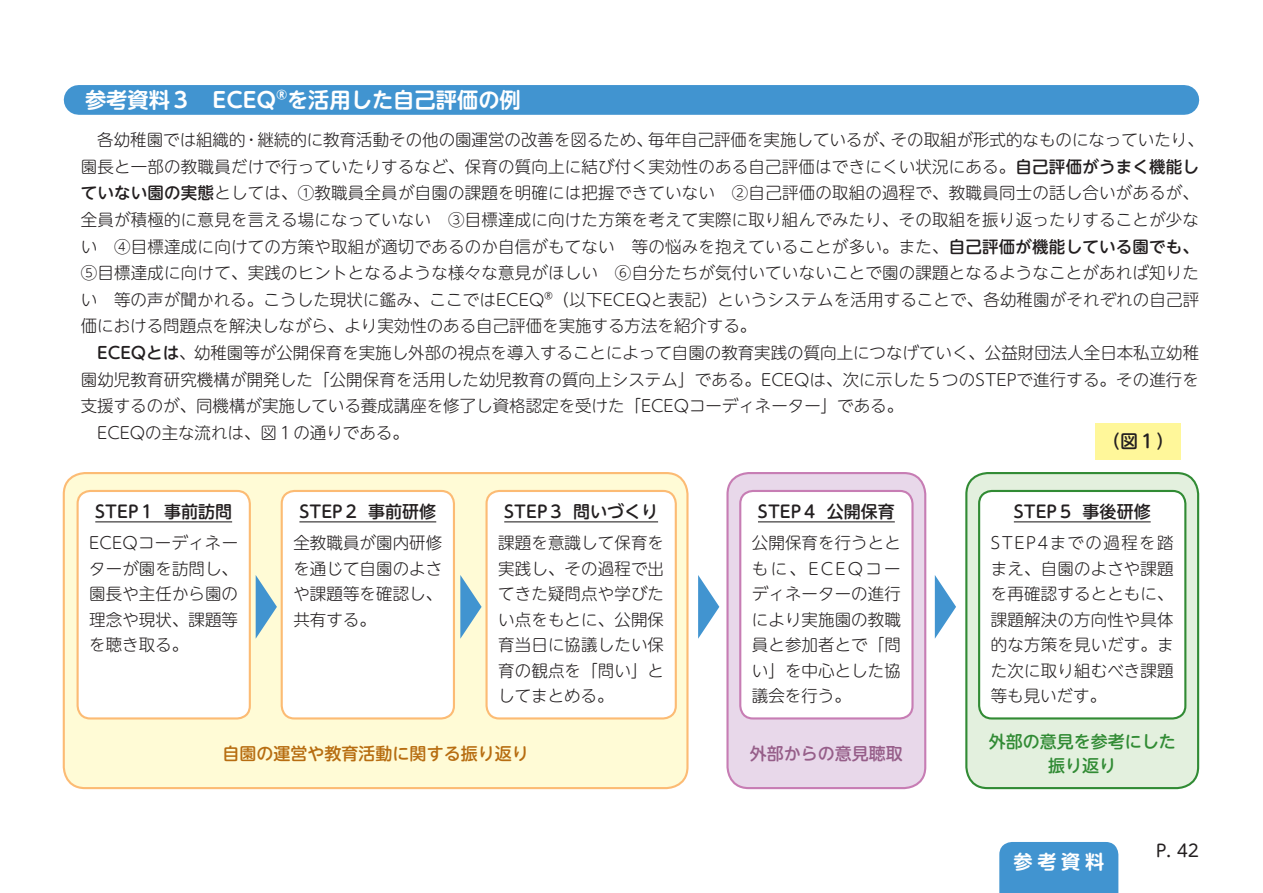
<style>
.page{position:relative;width:1263px;height:893px;background:#fff}
.page>*{position:absolute;margin:0;border:0;box-sizing:border-box;transform-origin:0 0}
.t1{font:700 21.3px "UD Shin M Go Pr 6 N De";color:#fff}
.t2{font:700 19.2px "UD Shin M Go Pr 6 N De";color:#fff}
.t3{font:500 18px "UD Shin M Go Pr 6 N";color:#231f20}
.t4{font:500 16.95px "UD Shin M Go Pr 6 N";color:#231f20}
.t5{font:500 16.95px "UD Shin M Go Pr 6 N";color:#b76d11}
.t6{font:500 16.95px/23.4px "UD Shin M Go Pr 6 N";color:#318b34;text-align:center}
.t7{font:500 16.95px "UD Shin M Go Pr 6 N";color:#965e89}
.t8{font:16.95px "UD Shin M Go Pr 6 N";color:#231f20}
.t9{font:300 16.5px/25.5px "UD Shin M Go Pr 6 N";letter-spacing:.005em;color:#231f20;text-align:justify}
.s1{font-weight:500}
</style>
<div class="page">
<div style="left:64px;top:473px;width:623px;height:315px;background:#fffbd6;border-radius:21px"></div>
<div style="left:63px;top:472px;width:625px;height:317px;border:2px solid #fcbb74;border-radius:21px"></div>
<div style="left:727px;top:473px;width:198px;height:315px;background:#e8d8ea;border-radius:21px"></div>
<div style="left:726px;top:472px;width:200px;height:317px;border:2px solid #c77db4;border-radius:21px"></div>
<div style="left:966px;top:473px;width:232px;height:315px;background:#e3f0de;border-radius:21px"></div>
<div style="left:965px;top:472px;width:234px;height:317px;border:2px solid #318b34;border-radius:21px"></div>
<div style="left:79px;top:85px;width:1105px;height:30px;background:#4194d0"></div>
<svg style="left:256px;top:575px;width:21px;height:63px"></svg>
<svg style="left:460px;top:575px;width:22px;height:64px"></svg>
<svg style="left:698px;top:575px;width:21px;height:64px"></svg>
<svg style="left:935px;top:575px;width:21px;height:64px"></svg>
<div style="left:78px;top:491px;width:172px;height:227px;background:#fff;border-radius:13px"></div>
<div style="left:77px;top:490px;width:174px;height:229px;border:2px solid #fcbb74;border-radius:13px"></div>
<hr style="left:95px;top:521px;width:137px;height:1px;background:#231f20">
<div style="left:282px;top:491px;width:172px;height:227px;background:#fff;border-radius:13px"></div>
<div style="left:281px;top:490px;width:174px;height:229px;border:2px solid #fcbb74;border-radius:13px"></div>
<hr style="left:299px;top:521px;width:137px;height:1px;background:#231f20">
<div style="left:486px;top:491px;width:190px;height:227px;background:#fff;border-radius:13px"></div>
<div style="left:485px;top:490px;width:192px;height:229px;border:2px solid #fcbb74;border-radius:13px"></div>
<hr style="left:504px;top:521px;width:154px;height:1px;background:#231f20">
<div style="left:740px;top:491px;width:172px;height:227px;background:#fff;border-radius:13px"></div>
<div style="left:739px;top:490px;width:174px;height:229px;border:2px solid #c77db4;border-radius:13px"></div>
<hr style="left:758px;top:521px;width:137px;height:1px;background:#231f20">
<div style="left:979px;top:491px;width:206px;height:227px;background:#fff;border-radius:13px"></div>
<div style="left:978px;top:490px;width:208px;height:229px;border:2px solid #318b34;border-radius:13px"></div>
<hr style="left:1014px;top:521px;width:137px;height:1px;background:#231f20">
<div style="left:1096px;top:423px;width:85px;height:36px;background:#fff79a"></div>
<div style="left:999px;top:842px;width:119px;height:51px;background:#4194d0"></div>
<p class="t1" style="left:85px;top:82px;width:437px">参考資料３　ECEQ®を活用した自己評価の例</p>
<p class="t9" style="left:81px;top:126px;width:1124px;line-height:26.5px;text-align:left">　各幼稚園では組織的・継続的に教育活動その他の園運営の改善を図るため、毎年自己評価を実施しているが、その取組が形式的なものになっていたり、園長と一部の教職員だけで行っていたりするなど、保育の質向上に結び付く実効性のある自己評価はできにくい状況にある。<span class="s1">自己評価がうまく機能していない園の実態</span>としては、①教職員全員が自園の課題を明確には把握できていない　②自己評価の取組の過程で、教職員同士の話し合いがあるが、全員が積極的に意見を言える場になっていない　③目標達成に向けた方策を考えて実際に取り組んでみたり、その取組を振り返ったりすることが少ない　④目標達成に向けての方策や取組が適切であるのか自信がもてない　等の悩みを抱えていることが多い。また、<span class="s1">自己評価が機能している園でも、</span>⑤目標達成に向けて、実践のヒントとなるような様々な意見がほしい　⑥自分たちが気付いていないことで園の課題となるようなことがあれば知りたい　等の声が聞かれる。こうした現状に鑑み、ここではECEQ®（以下ECEQと表記）というシステムを活用することで、各幼稚園がそれぞれの自己評価における問題点を解決しながら、より実効性のある自己評価を実施する方法を紹介する。</p>
<p class="t9" style="left:97px;top:339px;width:1103px"><span class="s1">ECEQとは</span>、幼稚園等が公開保育を実施し外部の視点を導入することによって自園の教育実践の質向上につなげていく、公益財団法人全日本私立幼稚</p>
<p class="t9" style="left:81px;top:366px;width:1120px">園幼児教育研究機構が開発した「公開保育を活用した幼児教育の質向上システム」である。ECEQは、次に示した５つのSTEPで進行する。その進行を</p>
<p class="t9" style="left:81px;top:392px;width:824px">支援するのが、同機構が実施している養成講座を修了し資格認定を受けた「ECEQコーディネーター」である。</p>
<p class="t9" style="left:97px;top:419px;width:313px">ECEQの主な流れは、図１の通りである。</p>
<p class="t3" style="left:1102px;top:426px;width:74px">（図１）</p>
<p class="t4" style="left:95px;top:497px;width:138px">STEP１事前訪問</p>
<p class="t9" style="left:89px;top:529px;width:150px">ECEQコーディネーターが園を訪問し、園長や主任から園の理念や現状、課題等を聴き取る。</p>
<p class="t4" style="left:299px;top:497px;width:138px">STEP２事前研修</p>
<p class="t9" style="left:293px;top:529px;width:150px">全教職員が園内研修を通じて自園のよさや課題等を確認し、共有する。</p>
<p class="t4" style="left:504px;top:497px;width:155px">STEP３問いづくり</p>
<p class="t9" style="left:498px;top:529px;width:167px">課題を意識して保育を実践し、その過程で出てきた疑問点や学びたい点をもとに、公開保育当日に協議したい保育の観点を「問い」としてまとめる。</p>
<p class="t4" style="left:758px;top:497px;width:138px">STEP４公開保育</p>
<p class="t9" style="left:752px;top:529px;width:150px">公開保育を行うとともに、ECEQコーディネーターの進行により実施園の教職員と参加者とで「問い」を中心とした協議会を行う。</p>
<p class="t4" style="left:1014px;top:497px;width:138px">STEP５事後研修</p>
<p class="t9" style="left:991px;top:529px;width:184px">STEP4までの過程を踏まえ、自園のよさや課題を再確認するとともに、課題解決の方向性や具体的な方策を見いだす。また次に取り組むべき課題等も見いだす。</p>
<p class="t5" style="left:223px;top:739px;width:308px">自園の運営や教育活動に関する振り返り</p>
<p class="t7" style="left:750px;top:739px;width:155px">外部からの意見聴取</p>
<p class="t6" style="left:989px;top:729px;width:189px">外部の意見を参考にした振り返り</p>
<p class="t2" style="left:1013px;top:846px;width:92px">参考資料</p>
<p class="t8" style="left:1156px;top:836px;width:44px">P. 42</p>
</div>
